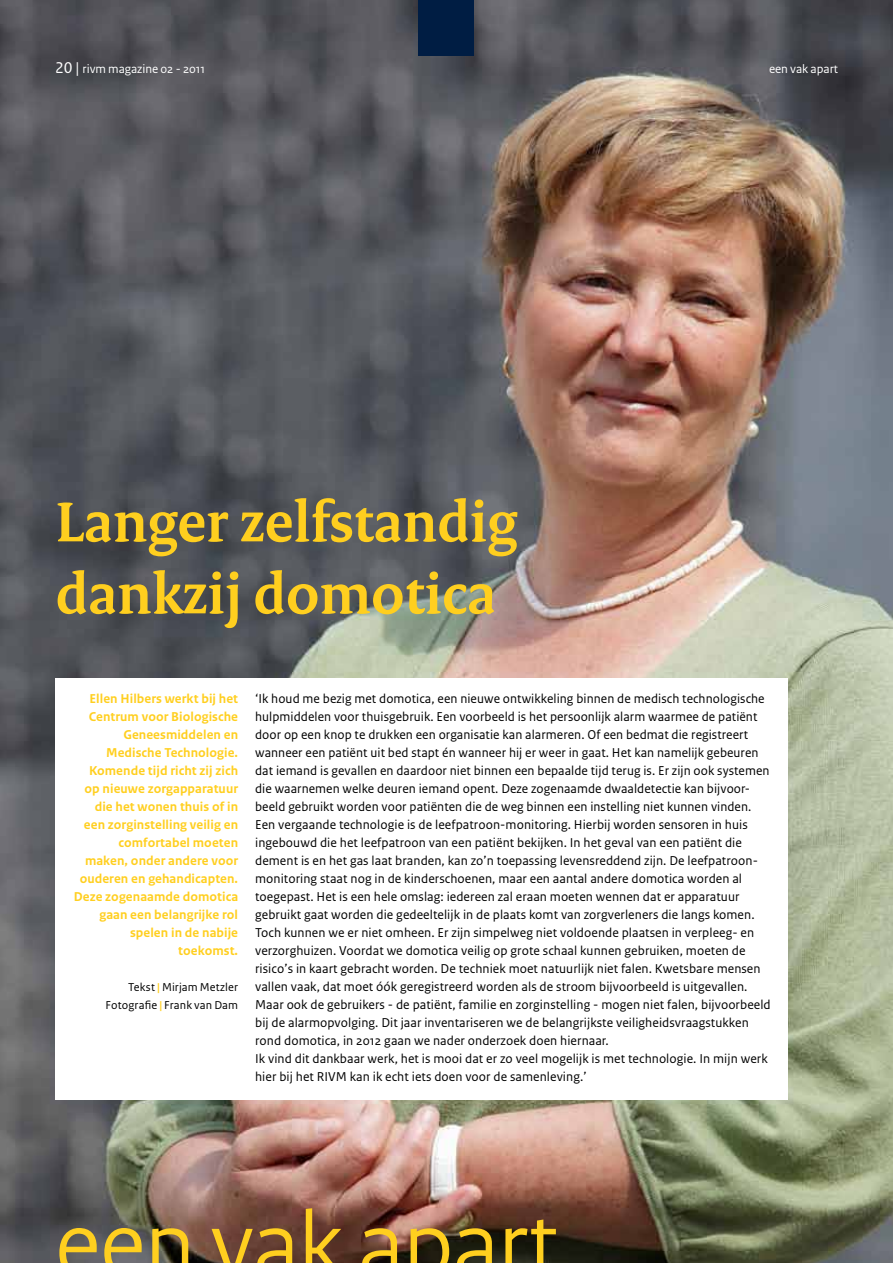
<style>
.page{position:relative;width:893px;height:1263px;background:#fff}
.page>*{position:absolute;margin:0;border:0;box-sizing:border-box;transform-origin:0 0}
.t1{font:97.5px "Rijksoverheid Sans Heading";color:#ffcf1f}
.t2{font:700 60px/72px "Rijksoverheid Serif";color:#ffcf1f}
.t3{font:13.5px/18px "Rijksoverheid Sans Text";letter-spacing:.005em;color:#000}
.t4{font:700 13.5px/18px "Rijksoverheid Sans Text";letter-spacing:.005em;color:#ffcf1f;text-align:right}
.t5{font:12.75px "Rijksoverheid Sans Text";letter-spacing:-.005em;color:#fff}
.t6{font:12px/18px "Rijksoverheid Sans Text";letter-spacing:.01em;color:#000;text-align:right}
.s1{font-size:16.5px}
.s2{font-weight:700;color:#ffcf1f}
</style>
<div class="page">
<img style="left:0;top:0;width:893px;height:1263px">
<div style="left:55px;top:678px;width:733px;height:421px;background:#fff"></div>
<div style="left:419px;top:0;width:55px;height:55px;background:#001d43"></div>
<p class="t5" style="left:55px;top:62px;width:151px"><span class="s1">20 |</span> rivm magazine 02 - 2011</p>
<p class="t5" style="left:769px;top:62px;width:71px">een vak apart</p>
<h2 class="t2" style="left:56px;top:485px;width:463px">Langer zelfstandig dankzij domotica</h2>
<p class="t4" style="left:74px;top:690px;width:166px">Ellen Hilbers werkt bij het<br>Centrum voor Biologische<br>Geneesmiddelen en<br>Medische Technologie.<br>Komende tijd richt zij zich op nieuwe zorgapparatuur die het wonen thuis of in een zorginstelling veilig en comfortabel moeten maken, onder andere voor ouderen en gehandicapten.<br>Deze zogenaamde domotica gaan een belangrijke rol spelen in de nabije toekomst.</p>
<p class="t6" style="left:106px;top:979px;width:134px">Tekst <span class="s2">|</span> Mirjam Metzler<br>Fotografie <span class="s2">|</span> Frank van Dam</p>
<p class="t3" style="left:255px;top:690px;width:517px">‘Ik houd me bezig met domotica, een nieuwe ontwikkeling binnen de medisch technologische hulpmiddelen voor thuisgebruik. Een voorbeeld is het persoonlijk alarm waarmee de patiënt door op een knop te drukken een organisatie kan alarmeren. Of een bedmat die registreert wanneer een patiënt uit bed stapt én wanneer hij er weer in gaat. Het kan namelijk gebeuren dat iemand is gevallen en daardoor niet binnen een bepaalde tijd terug is. Er zijn ook systemen die waarnemen welke deuren iemand opent. Deze zogenaamde dwaaldetectie kan bijvoor&shy;beeld gebruikt worden voor patiënten die de weg binnen een instelling niet kunnen vinden.<br>Een vergaande technologie is de leefpatroon-monitoring. Hierbij worden sensoren in huis ingebouwd die het leefpatroon van een patiënt bekijken. In het geval van een patiënt die dement is en het gas laat branden, kan zo’n toepassing levensreddend zijn. De leefpatroon&shy;monitoring staat nog in de kinderschoenen, maar een aantal andere domotica worden al toegepast. Het is een hele omslag: iedereen zal eraan moeten wennen dat er apparatuur gebruikt gaat worden die gedeeltelijk in de plaats komt van zorgverleners die langs komen.<br>Toch kunnen we er niet omheen. Er zijn simpelweg niet voldoende plaatsen in verpleeg- en verzorghuizen. Voordat we domotica veilig op grote schaal kunnen gebruiken, moeten de risico’s in kaart gebracht worden. De techniek moet natuurlijk niet falen. Kwetsbare mensen vallen vaak, dat moet óók geregistreerd worden als de stroom bijvoorbeeld is uitgevallen.<br>Maar ook de gebruikers - de patiënt, familie en zorginstelling - mogen niet falen, bijvoorbeeld bij de alarmopvolging. Dit jaar inventariseren we de belangrijkste veiligheidsvraagstukken rond domotica, in 2012 gaan we nader onderzoek doen hiernaar.<br>Ik vind dit dankbaar werk, het is mooi dat er zo veel mogelijk is met technologie. In mijn werk hier bij het RIVM kan ik echt iets doen voor de samenleving.’</p>
<h1 class="t1" style="left:55px;top:1188px;width:505px">een vak apart</h1>
</div>
